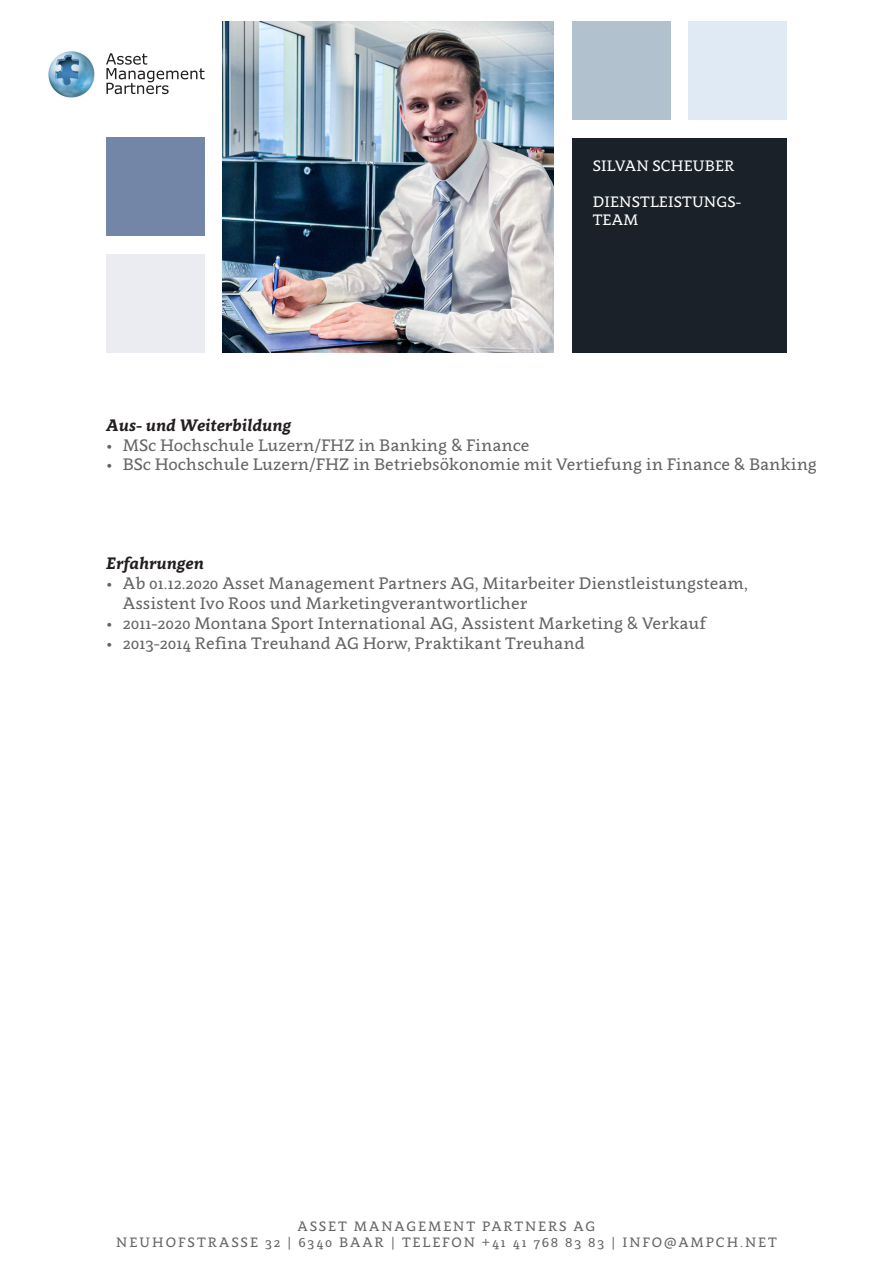
<style>
.page{position:relative;width:893px;height:1263px;background:#fff}
.page>*{position:absolute;margin:0;border:0;box-sizing:border-box;transform-origin:0 0}
.t1{font:16.5px/19.8px "Clavo";color:#636366}
.t2{font:italic 700 16.5px "Clavo";color:#231f20}
.t3{font:15px/18px "Clavo";letter-spacing:.01em;color:#fff}
.t4{font:13.5px/16.2px "Clavo";letter-spacing:.14em;color:#636366;text-align:center}
</style>
<div class="page">
<img style="left:223px;top:21px;width:331px;height:332px">
<div style="left:572px;top:138px;width:215px;height:215px;background:#1a2129"></div>
<div style="left:572px;top:21px;width:98px;height:98px;background:#b1c1ce"></div>
<div style="left:688px;top:21px;width:98px;height:98px;background:#e0eaf4"></div>
<div style="left:106px;top:138px;width:99px;height:98px;background:#7386a7"></div>
<div style="left:106px;top:254px;width:99px;height:99px;background:#ebecf1"></div>
<img style="left:48px;top:51px;width:47px;height:47px">
<svg style="left:106px;top:53px;width:99px;height:41px"></svg>
<p class="t3" style="left:593px;top:156px;width:143px">SILVAN SCHEUBER</p>
<p class="t3" style="left:593px;top:192px;width:150px">DIENSTLEISTUNGS-<br>TEAM</p>
<p class="t2" style="left:106px;top:413px;width:186px">Aus- und Weiterbildung</p>
<p class="t1" style="left:106px;top:434px;width:425px">• MSc Hochschule Luzern/FHZ in Banking &amp; Finance</p>
<p class="t1" style="left:106px;top:454px;width:712px">• BSc Hochschule Luzern/FHZ in Betriebsökonomie mit Vertiefung in Finance &amp; Banking</p>
<p class="t2" style="left:106px;top:552px;width:99px">Erfahrungen</p>
<p class="t1" style="left:123px;top:573px;width:626px;text-indent:-16px">• Ab 01.12.2020 Asset Management Partners AG, Mitarbeiter Dienstleistungsteam,<br>Assistent Ivo Roos und Marketingverantwortlicher</p>
<p class="t1" style="left:106px;top:612px;width:601px">• 2011-2020 Montana Sport International AG, Assistent Marketing &amp; Verkauf</p>
<p class="t1" style="left:106px;top:632px;width:480px">• 2013-2014 Refina Treuhand AG Horw, Praktikant Treuhand</p>
<p class="t4" style="left:116px;top:1217px;width:662px">ASSET MANAGEMENT PARTNERS AG<br>NEUHOFSTRASSE 32 | 6340 BAAR | TELEFON +41 41 768 83 83 | INFO@AMPCH.NET</p>
</div>
